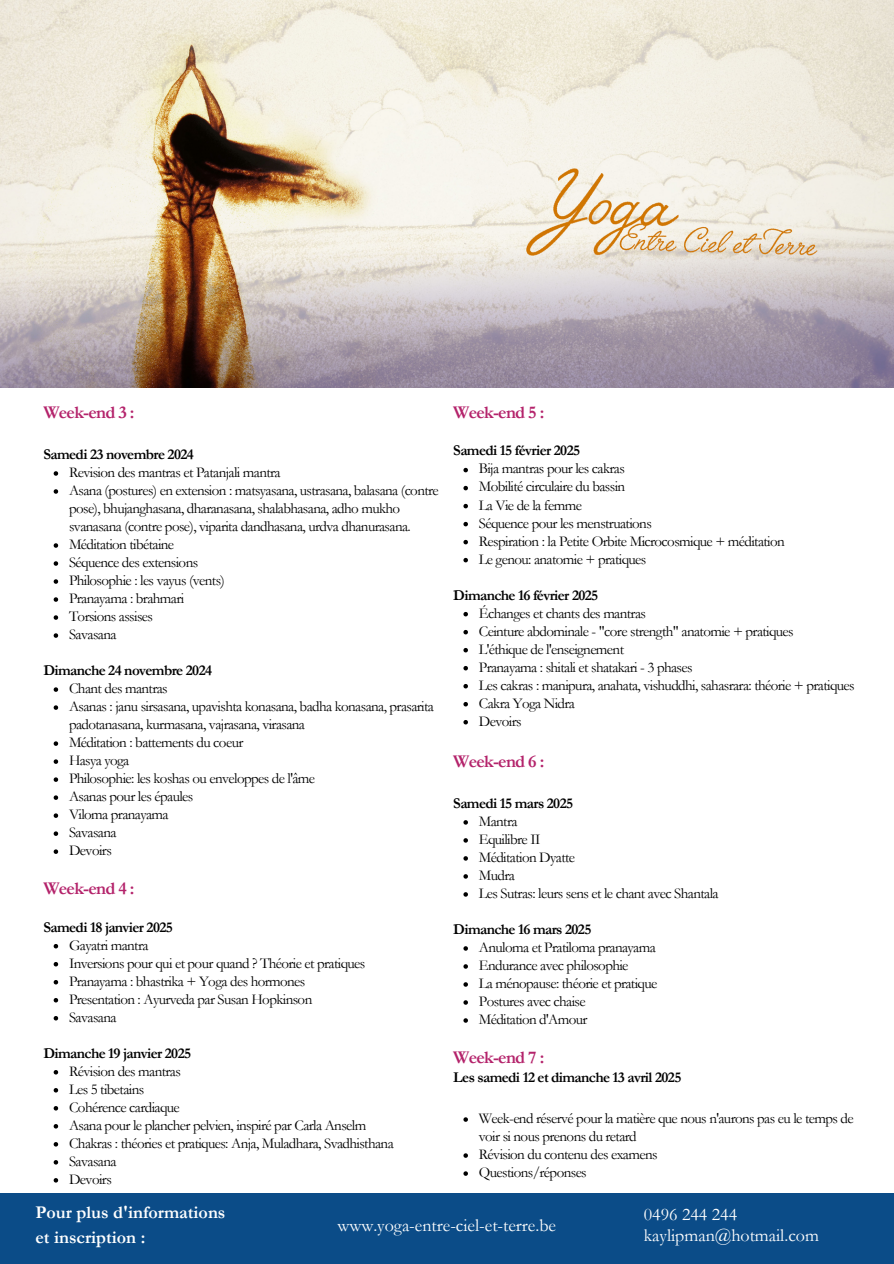
<style>
.page{position:relative;width:894px;height:1264px;background:#fff}
.page>*{position:absolute;margin:0;border:0;box-sizing:border-box;transform-origin:0 0}
.t1{font:18px "Garamond";color:#fff}
.t2{font:700 18px "Garamond";letter-spacing:-.04em;color:#b4236b}
.t3{font:700 18px "Garamond";color:#fff}
.t4{font:15px/18px "Garamond";letter-spacing:-.04em;color:#000}
.t5{font:700 15px "Garamond";letter-spacing:-.04em;color:#000}
</style>
<div class="page">
<img style="left:0;top:0;width:893px;height:388px">
<div style="left:0;top:1193px;width:893px;height:70px;background:#0b4c88"></div>
<svg style="left:54px;top:471px;width:4px;height:5px"></svg>
<svg style="left:54px;top:489px;width:4px;height:5px"></svg>
<svg style="left:54px;top:543px;width:4px;height:5px"></svg>
<svg style="left:54px;top:561px;width:4px;height:5px"></svg>
<svg style="left:54px;top:579px;width:4px;height:5px"></svg>
<svg style="left:54px;top:597px;width:4px;height:5px"></svg>
<svg style="left:54px;top:615px;width:4px;height:5px"></svg>
<svg style="left:54px;top:633px;width:4px;height:5px"></svg>
<svg style="left:54px;top:687px;width:4px;height:5px"></svg>
<svg style="left:54px;top:705px;width:4px;height:5px"></svg>
<svg style="left:54px;top:741px;width:4px;height:5px"></svg>
<svg style="left:54px;top:759px;width:4px;height:5px"></svg>
<svg style="left:54px;top:777px;width:4px;height:5px"></svg>
<svg style="left:54px;top:795px;width:4px;height:5px"></svg>
<svg style="left:54px;top:813px;width:4px;height:5px"></svg>
<svg style="left:54px;top:831px;width:4px;height:5px"></svg>
<svg style="left:54px;top:849px;width:4px;height:5px"></svg>
<svg style="left:54px;top:944px;width:4px;height:4px"></svg>
<svg style="left:54px;top:962px;width:4px;height:4px"></svg>
<svg style="left:54px;top:980px;width:4px;height:4px"></svg>
<svg style="left:54px;top:998px;width:4px;height:4px"></svg>
<svg style="left:54px;top:1016px;width:4px;height:4px"></svg>
<svg style="left:54px;top:1070px;width:4px;height:4px"></svg>
<svg style="left:54px;top:1088px;width:4px;height:4px"></svg>
<svg style="left:54px;top:1106px;width:4px;height:4px"></svg>
<svg style="left:54px;top:1124px;width:4px;height:4px"></svg>
<svg style="left:54px;top:1142px;width:4px;height:4px"></svg>
<svg style="left:54px;top:1160px;width:4px;height:4px"></svg>
<svg style="left:54px;top:1178px;width:4px;height:4px"></svg>
<svg style="left:463px;top:468px;width:5px;height:4px"></svg>
<svg style="left:463px;top:486px;width:5px;height:4px"></svg>
<svg style="left:463px;top:504px;width:5px;height:4px"></svg>
<svg style="left:463px;top:522px;width:5px;height:4px"></svg>
<svg style="left:463px;top:540px;width:5px;height:4px"></svg>
<svg style="left:463px;top:558px;width:5px;height:4px"></svg>
<svg style="left:463px;top:612px;width:5px;height:4px"></svg>
<svg style="left:463px;top:630px;width:5px;height:4px"></svg>
<svg style="left:463px;top:648px;width:5px;height:4px"></svg>
<svg style="left:463px;top:666px;width:5px;height:4px"></svg>
<svg style="left:463px;top:684px;width:5px;height:4px"></svg>
<svg style="left:463px;top:702px;width:5px;height:4px"></svg>
<svg style="left:463px;top:720px;width:5px;height:4px"></svg>
<svg style="left:463px;top:820px;width:5px;height:4px"></svg>
<svg style="left:463px;top:838px;width:5px;height:4px"></svg>
<svg style="left:463px;top:856px;width:5px;height:4px"></svg>
<svg style="left:463px;top:874px;width:5px;height:4px"></svg>
<svg style="left:463px;top:892px;width:5px;height:4px"></svg>
<svg style="left:463px;top:946px;width:5px;height:4px"></svg>
<svg style="left:463px;top:964px;width:5px;height:4px"></svg>
<svg style="left:463px;top:982px;width:5px;height:4px"></svg>
<svg style="left:463px;top:1000px;width:5px;height:4px"></svg>
<svg style="left:463px;top:1018px;width:5px;height:4px"></svg>
<svg style="left:463px;top:1117px;width:5px;height:4px"></svg>
<svg style="left:463px;top:1153px;width:5px;height:4px"></svg>
<svg style="left:463px;top:1171px;width:5px;height:4px"></svg>
<h1 class="t2" style="left:43px;top:403px;width:92px">Week-end 3 :</h1>
<h3 class="t5" style="left:43px;top:446px;width:152px">Samedi 23 novembre 2024</h3>
<p class="t4" style="left:69px;top:463px;width:213px">Revision des mantras et Patanjali mantra</p>
<p class="t4" style="left:69px;top:481px;width:371px">Asana (postures) en extension : matsyasana, ustrasana, balasana (contre pose), bhujanghasana, dharanasana, shalabhasana, adho mukho svanasana (contre pose), viparita dandhasana, urdva dhanurasana.</p>
<p class="t4" style="left:69px;top:535px;width:107px">Méditation tibétaine</p>
<p class="t4" style="left:69px;top:553px;width:131px">Séquence des extensions</p>
<p class="t4" style="left:69px;top:571px;width:157px">Philosophie : les vayus (vents)</p>
<p class="t4" style="left:69px;top:589px;width:117px">Pranayama : brahmari</p>
<p class="t4" style="left:69px;top:607px;width:85px">Torsions assises</p>
<p class="t4" style="left:69px;top:625px;width:49px">Savasana</p>
<h3 class="t5" style="left:43px;top:662px;width:170px">Dimanche 24 novembre 2024</h3>
<p class="t4" style="left:69px;top:679px;width:100px">Chant des mantras</p>
<p class="t4" style="left:69px;top:697px;width:366px">Asanas : janu sirsasana, upavishta konasana, badha konasana, prasarita padotanasana, kurmasana, vajrasana, virasana</p>
<p class="t4" style="left:69px;top:733px;width:176px">Méditation : battements du coeur</p>
<p class="t4" style="left:69px;top:751px;width:62px">Hasya yoga</p>
<p class="t4" style="left:69px;top:769px;width:247px">Philosophie: les koshas ou enveloppes de l'âme</p>
<p class="t4" style="left:69px;top:787px;width:126px">Asanas pour les épaules</p>
<p class="t4" style="left:69px;top:805px;width:101px">Viloma pranayama</p>
<p class="t4" style="left:69px;top:823px;width:49px">Savasana</p>
<p class="t4" style="left:69px;top:841px;width:44px">Devoirs</p>
<h1 class="t2" style="left:43px;top:879px;width:93px">Week-end 4 :</h1>
<h3 class="t5" style="left:43px;top:918px;width:131px">Samedi 18 janvier 2025</h3>
<p class="t4" style="left:69px;top:936px;width:81px">Gayatri mantra</p>
<p class="t4" style="left:69px;top:954px;width:298px">Inversions pour qui et pour quand ? Théorie et pratiques</p>
<p class="t4" style="left:69px;top:972px;width:238px">Pranayama : bhastrika + Yoga des hormones</p>
<p class="t4" style="left:69px;top:990px;width:245px">Presentation : Ayurveda par Susan Hopkinson</p>
<p class="t4" style="left:69px;top:1008px;width:49px">Savasana</p>
<h3 class="t5" style="left:43px;top:1044px;width:149px">Dimanche 19 janvier 2025</h3>
<p class="t4" style="left:69px;top:1062px;width:113px">Révision des mantras</p>
<p class="t4" style="left:69px;top:1080px;width:77px">Les 5 tibetains</p>
<p class="t4" style="left:69px;top:1098px;width:112px">Cohérence cardiaque</p>
<p class="t4" style="left:69px;top:1116px;width:298px">Asana pour le plancher pelvien, inspiré par Carla Anselm</p>
<p class="t4" style="left:69px;top:1134px;width:326px">Chakras : théories et pratiques: Anja, Muladhara, Svadhisthana</p>
<p class="t4" style="left:69px;top:1152px;width:49px">Savasana</p>
<p class="t4" style="left:69px;top:1170px;width:44px">Devoirs</p>
<h1 class="t1" style="left:337px;top:1215px;width:220px">www.yoga-entre-ciel-et-terre.be</h1>
<p class="t2" style="left:453px;top:403px;width:92px">Week-end 5 :</p>
<p class="t5" style="left:453px;top:442px;width:128px">Samedi 15 février 2025</p>
<p class="t4" style="left:478px;top:460px;width:147px">Bija mantras pour les cakras</p>
<p class="t4" style="left:478px;top:478px;width:148px">Mobilité circulaire du bassin</p>
<h3 class="t4" style="left:478px;top:496px;width:105px">La Vie de la femme</h3>
<p class="t4" style="left:478px;top:514px;width:174px">Séquence pour les menstruations</p>
<p class="t4" style="left:478px;top:532px;width:307px">Respiration : la Petite Orbite Microcosmique + méditation</p>
<p class="t4" style="left:478px;top:550px;width:169px">Le genou: anatomie + pratiques</p>
<p class="t5" style="left:453px;top:586px;width:146px">Dimanche 16 février 2025</p>
<p class="t4" style="left:478px;top:604px;width:169px">Échanges et chants des mantras</p>
<p class="t4" style="left:478px;top:622px;width:316px">Ceinture abdominale - "core strength" anatomie + pratiques</p>
<p class="t4" style="left:478px;top:640px;width:147px">L'éthique de l'enseignement</p>
<h1 class="t4" style="left:478px;top:658px;width:215px">Pranayama : shitali et shatakari - 3 phases</h1>
<h3 class="t4" style="left:478px;top:676px;width:377px">Les cakras : manipura, anahata, vishuddhi, sahasrara: théorie + pratiques</h3>
<p class="t4" style="left:478px;top:694px;width:98px">Cakra Yoga Nidra</p>
<p class="t4" style="left:478px;top:712px;width:44px">Devoirs</p>
<p class="t2" style="left:453px;top:751px;width:92px">Week-end 6 :</p>
<p class="t5" style="left:453px;top:794px;width:121px">Samedi 15 mars 2025</p>
<p class="t4" style="left:478px;top:812px;width:40px">Mantra</p>
<h3 class="t4" style="left:478px;top:830px;width:63px">Equilibre II</h3>
<p class="t4" style="left:478px;top:848px;width:98px">Méditation Dyatte</p>
<p class="t4" style="left:478px;top:866px;width:38px">Mudra</p>
<p class="t4" style="left:478px;top:884px;width:241px">Les Sutras: leurs sens et le chant avec Shantala</p>
<p class="t5" style="left:453px;top:920px;width:139px">Dimanche 16 mars 2025</p>
<p class="t4" style="left:478px;top:938px;width:178px">Anuloma et Pratiloma pranayama</p>
<h3 class="t4" style="left:478px;top:956px;width:151px">Endurance avec philosophie</h3>
<p class="t4" style="left:478px;top:974px;width:180px">La ménopause: théorie et pratique</p>
<p class="t4" style="left:478px;top:992px;width:108px">Postures avec chaise</p>
<p class="t4" style="left:478px;top:1010px;width:110px">Méditation d'Amour</p>
<h1 class="t2" style="left:453px;top:1047px;width:93px">Week-end 7 :</h1>
<h1 class="t5" style="left:453px;top:1069px;width:229px">Les samedi 12 et dimanche 13 avril 2025</h1>
<h2 class="t4" style="left:478px;top:1109px;width:376px">Week-end réservé pour la matière que nous n'aurons pas eu le temps de voir si nous prenons du retard</h2>
<h2 class="t4" style="left:478px;top:1145px;width:180px">Révision du contenu des examens</h2>
<h2 class="t4" style="left:478px;top:1163px;width:109px">Questions/réponses</h2>
<p class="t3" style="left:35px;top:1202px;width:191px">Pour plus d'informations</p>
<p class="t1" style="left:643px;top:1204px;width:95px">0496 244 244</p>
<p class="t3" style="left:35px;top:1227px;width:111px">et inscription :</p>
<h3 class="t1" style="left:643px;top:1225px;width:176px">kaylipman@hotmail.com</h3>
</div>
